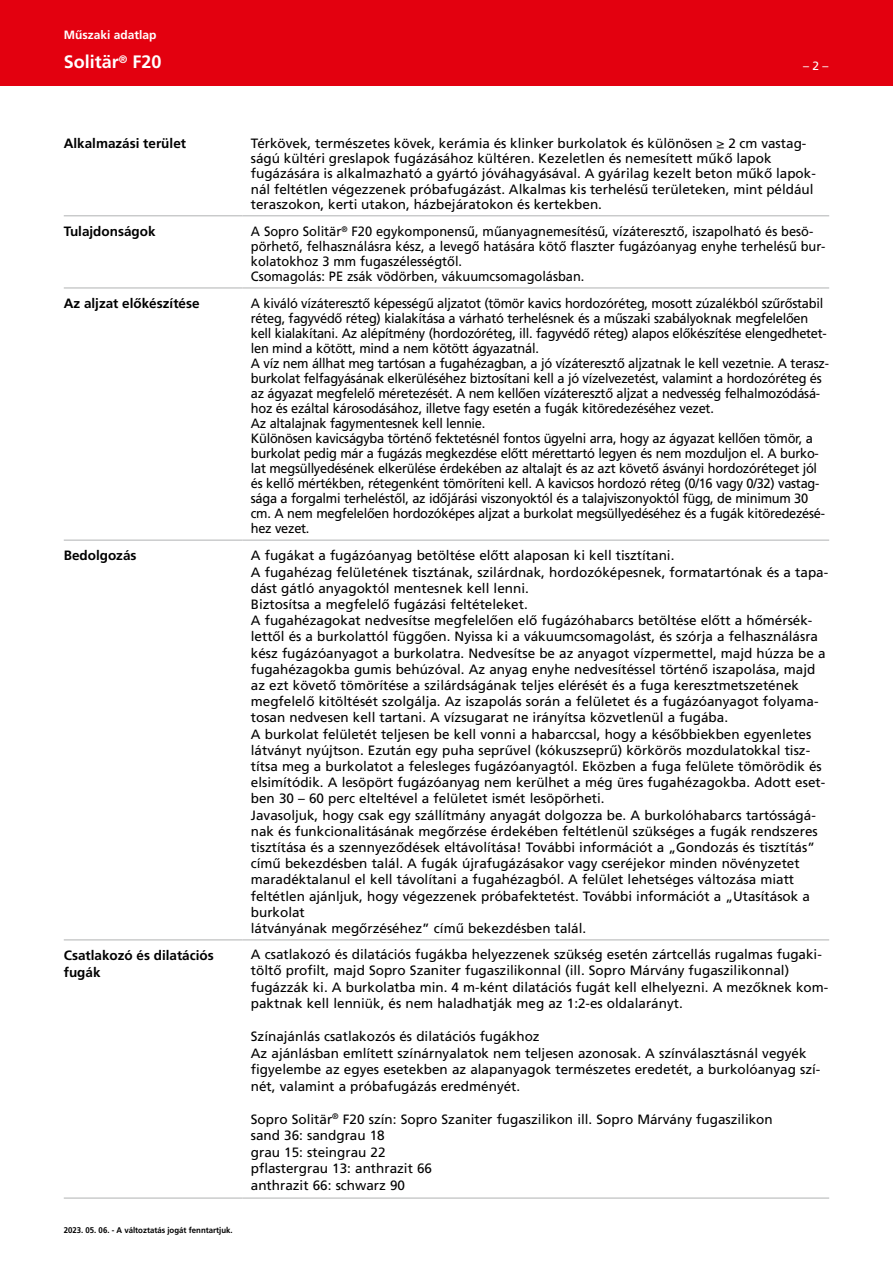
<style>
.page{position:relative;width:893px;height:1263px;background:#fff}
.page>*{position:absolute;margin:0;border:0;box-sizing:border-box;transform-origin:0 0}
.t1{font:700 18px "Sto Frutiger";color:#fff}
.t2{font:13.5px/16.2px "Sto Frutiger";color:#000}
.t3{font:13.5px/15px "Sto Frutiger";letter-spacing:-.02em;color:#000;scale:.95 1}
.t4{font:13.5px/15px "Sto Frutiger";color:#000;scale:.95 1}
.t5{font:700 13.5px/16.5px "Sto Frutiger";color:#000}
.t6{font:700 12px "Sto Frutiger";color:#fff}
.t7{font:12px "Sto Frutiger";color:#fff}
.t8{font:700 8.25px "Sto Frutiger";color:#000;scale:.95 1}
</style>
<div class="page">
<div style="left:0;top:0;width:893px;height:85px;background:#e3000f"></div>
<hr style="left:64px;top:215px;width:178px;height:1px;background:#b1b2b3">
<hr style="left:242px;top:215px;width:587px;height:1px;background:#b1b2b3">
<hr style="left:64px;top:288px;width:178px;height:1px;background:#b1b2b3">
<hr style="left:242px;top:288px;width:587px;height:1px;background:#b1b2b3">
<hr style="left:64px;top:540px;width:178px;height:1px;background:#b1b2b3">
<hr style="left:242px;top:540px;width:587px;height:1px;background:#b1b2b3">
<hr style="left:64px;top:939px;width:178px;height:1px;background:#b1b2b3">
<hr style="left:242px;top:939px;width:587px;height:1px;background:#b1b2b3">
<hr style="left:64px;top:1198px;width:178px;height:1px;background:#b1b2b3">
<hr style="left:242px;top:1198px;width:587px;height:1px;background:#b1b2b3">
<p class="t6" style="left:64px;top:28px;width:94px">Műszaki adatlap</p>
<h1 class="t1" style="left:64px;top:52px;width:99px">Solitär<sup>®</sup> F20</h1>
<p class="t7" style="left:803px;top:59px;width:27px">– 2 –</p>
<p class="t5" style="left:64px;top:135px;width:124px">Alkalmazási terület</p>
<p class="t2" style="left:251px;top:136px;width:566px;line-height:15.3px">Térkövek, természetes kövek, kerámia és klinker burkolatok és különösen ≥ 2 cm vastag&shy;ságú kültéri greslapok fugázásához kültéren. Kezeletlen és nemesített műkő lapok fugázására is alkalmazható a gyártó jóváhagyásával. A gyárilag kezelt beton műkő lapok&shy;nál feltétlen végezzenek próbafugázást. Alkalmas kis terhelésű területeken, mint például teraszokon, kerti utakon, házbejáratokon és kertekben.</p>
<p class="t5" style="left:64px;top:223px;width:93px">Tulajdonságok</p>
<p class="t4" style="left:251px;top:224px;width:606px">A Sopro Solitär<sup>®</sup> F20 egykomponensű, műanyagnemesítésű, vízáteresztő, iszapolható és besö&shy;pörhető, felhasználásra kész, a levegő hatására kötő flaszter fugázóanyag enyhe terhelésű bur&shy;kolatokhoz 3 mm fugaszélességtől.<br>Csomagolás: PE zsák vödörben, vákuumcsomagolásban.</p>
<p class="t5" style="left:64px;top:295px;width:137px">Az aljzat előkészítése</p>
<p class="t3" style="left:251px;top:296px;width:610px">A kiváló vízáteresztő képességű aljzatot (tömör kavics hordozóréteg, mosott zúzalékból szűrőstabil réteg, fagyvédő réteg) kialakítása a várható terhelésnek és a műszaki szabályoknak megfelelően kell kialakítani. Az alépítmény (hordozóréteg, ill. fagyvédő réteg) alapos előkészítése elengedhetet&shy;len mind a kötött, mind a nem kötött ágyazatnál.<br>A víz nem állhat meg tartósan a fugahézagban, a jó vízáteresztő aljzatnak le kell vezetnie. A terasz&shy;burkolat felfagyásának elkerüléséhez biztosítani kell a jó vízelvezetést, valamint a hordozóréteg és az ágyazat megfelelő méretezését. A nem kellően vízáteresztő aljzat a nedvesség felhalmozódásá&shy;hoz és ezáltal károsodásához, illetve fagy esetén a fugák kitöredezéséhez vezet.<br>Az altalajnak fagymentesnek kell lennie.<br>Különösen kavicságyba történő fektetésnél fontos ügyelni arra, hogy az ágyazat kellően tömör, a burkolat pedig már a fugázás megkezdése előtt mérettartó legyen és nem mozduljon el. A burko&shy;lat megsüllyedésének elkerülése érdekében az altalajt és az azt követő ásványi hordozóréteget jól és kellő mértékben, rétegenként tömöríteni kell. A kavicsos hordozó réteg (0/16 vagy 0/32) vastag&shy;sága a forgalmi terheléstől, az időjárási viszonyoktól és a talajviszonyoktól függ, de minimum 30 cm. A nem megfelelően hordozóképes aljzat a burkolat megsüllyedéséhez és a fugák kitöredezésé&shy;hez vezet.</p>
<p class="t5" style="left:64px;top:547px;width:74px">Bedolgozás</p>
<p class="t2" style="left:251px;top:548px;width:579px">A fugákat a fugázóanyag betöltése előtt alaposan ki kell tisztítani.<br>A fugahézag felületének tisztának, szilárdnak, hordozóképesnek, formatartónak és a tapa&shy;dást gátló anyagoktól mentesnek kell lenni.<br>Biztosítsa a megfelelő fugázási feltételeket.<br>A fugahézagokat nedvesítse megfelelően elő fugázóhabarcs betöltése előtt a hőmérsék&shy;lettől és a burkolattól függően. Nyissa ki a vákuumcsomagolást, és szórja a felhasználásra kész fugázóanyagot a burkolatra. Nedvesítse be az anyagot vízpermettel, majd húzza be a fugahézagokba gumis behúzóval. Az anyag enyhe nedvesítéssel történő iszapolása, majd az ezt követő tömörítése a szilárdságának teljes elérését és a fuga keresztmetszetének megfelelő kitöltését szolgálja. Az iszapolás során a felületet és a fugázóanyagot folyama&shy;tosan nedvesen kell tartani. A vízsugarat ne irányítsa közvetlenül a fugába.<br>A burkolat felületét teljesen be kell vonni a habarccsal, hogy a későbbiekben egyenletes látványt nyújtson. Ezután egy puha seprűvel (kókuszseprű) körkörös mozdulatokkal tisz&shy;títsa meg a burkolatot a felesleges fugázóanyagtól. Eközben a fuga felülete tömörödik és elsimítódik. A lesöpört fugázóanyag nem kerülhet a még üres fugahézagokba. Adott eset&shy;ben 30 – 60 perc elteltével a felületet ismét lesöpörheti.<br>Javasoljuk, hogy csak egy szállítmány anyagát dolgozza be. A burkolóhabarcs tartósságá&shy;nak és funkcionalitásának megőrzése érdekében feltétlenül szükséges a fugák rendszeres tisztítása és a szennyeződések eltávolítása! További információt a „Gondozás és tisztítás” című bekezdésben talál. A fugák újrafugázásakor vagy cseréjekor minden növényzetet maradéktalanul el kell távolítani a fugahézagból. A felület lehetséges változása miatt feltétlen ajánljuk, hogy végezzenek próbafektetést. További információt a „Utasítások a burkolat<br>látványának megőrzéséhez” című bekezdésben talál.</p>
<p class="t5" style="left:64px;top:947px;width:152px">Csatlakozó és dilatációs fugák</p>
<p class="t2" style="left:251px;top:946px;width:579px">A csatlakozó és dilatációs fugákba helyezzenek szükség esetén zártcellás rugalmas fugaki&shy;töltő profilt, majd Sopro Szaniter fugaszilikonnal (ill. Sopro Márvány fugaszilikonnal) fugázzák ki. A burkolatba min. 4 m-ként dilatációs fugát kell elhelyezni. A mezőknek kom&shy;paktnak kell lenniük, és nem haladhatják meg az 1:2-es oldalarányt.</p>
<p class="t2" style="left:251px;top:1028px;width:571px">Színajánlás csatlakozós és dilatációs fugákhoz<br>Az ajánlásban említett színárnyalatok nem teljesen azonosak. A színválasztásnál vegyék figyelembe az egyes esetekben az alapanyagok természetes eredetét, a burkolóanyag szí&shy;nét, valamint a próbafugázás eredményét.</p>
<p class="t2" style="left:251px;top:1111px;width:523px">Sopro Solitär<sup>®</sup> F20 szín: Sopro Szaniter fugaszilikon ill. Sopro Márvány fugaszilikon sand 36: sandgrau 18<br>grau 15: steingrau 22<br>pflastergrau 13: anthrazit 66<br>anthrazit 66: schwarz 90</p>
<p class="t8" style="left:64px;top:1225px;width:179px">2023. 05. 06. - A változtatás jogát fenntartjuk.</p>
</div>
